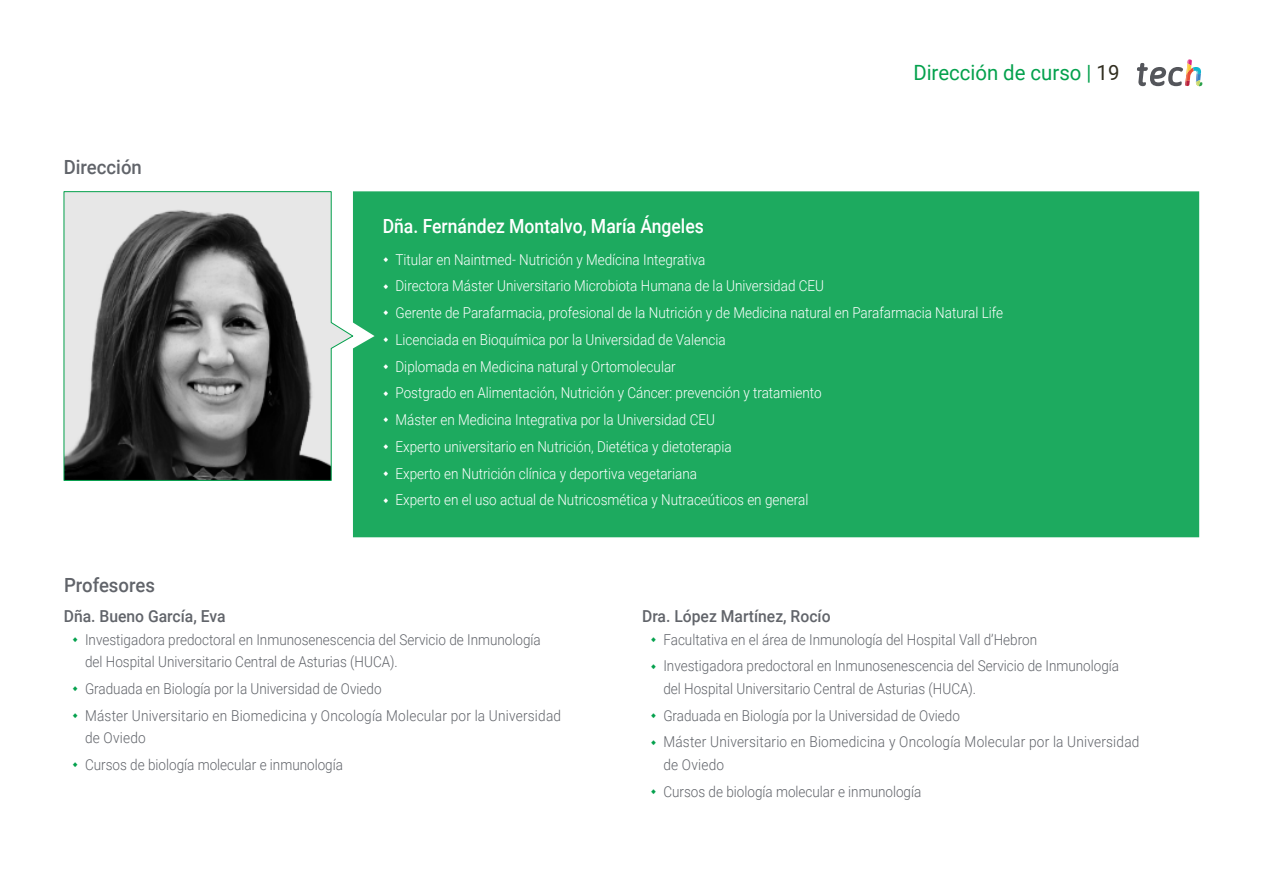
<style>
.page{position:relative;width:1263px;height:893px;background:#fff}
.page>*{position:absolute;margin:0;border:0;box-sizing:border-box;transform-origin:0 0}
.t1{font:21px "Roboto";color:#04a14d}
.t2{font:500 19.5px "Roboto";color:#fff;scale:.9 1}
.t3{font:500 19.5px "Roboto";color:#61646a;scale:.95 1}
.t4{font:500 16.5px "Roboto";color:#61646a;scale:.95 1}
.t5{font:300 15px/26.7px "Roboto";color:#fff;scale:.9 1}
.t6{font:300 15px/26.7px "Roboto";color:#61646a;scale:.9 1}
.t7{font:300 15px/26.7px "Roboto";color:#61646a;scale:.91 1}
.s1{color:#312e20}
</style>
<div class="page">
<div style="left:353px;top:191px;width:846px;height:346px;background:#1daa5f"></div>
<svg style="left:64px;top:191px;width:289px;height:290px;background:#848685"></svg>
<svg style="left:1137px;top:60px;width:65px;height:27px"></svg>
<svg style="left:384px;top:257px;width:4px;height:5px"></svg>
<svg style="left:384px;top:284px;width:4px;height:5px"></svg>
<svg style="left:384px;top:310px;width:4px;height:5px"></svg>
<svg style="left:384px;top:337px;width:4px;height:5px"></svg>
<svg style="left:384px;top:364px;width:4px;height:5px"></svg>
<svg style="left:384px;top:391px;width:4px;height:5px"></svg>
<svg style="left:384px;top:417px;width:4px;height:5px"></svg>
<svg style="left:384px;top:444px;width:4px;height:5px"></svg>
<svg style="left:384px;top:471px;width:4px;height:5px"></svg>
<svg style="left:384px;top:498px;width:4px;height:5px"></svg>
<h2 class="t3" style="left:64px;top:154px;width:84px">Dirección</h2>
<h1 class="t1" style="left:913px;top:57px;width:208px">Dirección de curso | <span class="s1">19</span></h1>
<h2 class="t2" style="left:383px;top:212px;width:358px">Dña. Fernández Montalvo, María Ángeles</h2>
<p class="t5" style="left:395px;top:245px;width:677px">Titular en Naintmed- Nutrición y Medícina Integrativa<br>Directora Máster Universitario Microbiota Humana de la Universidad CEU<br>Gerente de Parafarmacia, profesional de la Nutrición y de Medicina natural en Parafarmacia Natural Life Licenciada en Bioquímica por la Universidad de Valencia<br>Diplomada en Medicina natural y Ortomolecular<br>Postgrado en Alimentación, Nutrición y Cáncer: prevención y tratamiento<br>Máster en Medicina Integrativa por la Universidad CEU<br>Experto universitario en Nutrición, Dietética y dietoterapia<br>Experto en Nutrición clínica y deportiva vegetariana<br>Experto en el uso actual de Nutricosmética y Nutraceúticos en general</p>
<h2 class="t3" style="left:64px;top:572px;width:97px">Profesores</h2>
<p class="t4" style="left:64px;top:605px;width:172px">Dña. Bueno García, Eva</p>
<p class="t6" style="left:85px;top:627px;width:508px;line-height:22.5px">Investigadora predoctoral en Inmunosenescencia del Servicio de Inmunología del Hospital Universitario Central de Asturias (HUCA).</p>
<p class="t6" style="left:85px;top:675px;width:530px">Graduada en Biología por la Universidad de Oviedo<br>Máster Universitario en Biomedicina y Oncología Molecular por la Universidad</p>
<p class="t7" style="left:85px;top:724px;width:285px">de Oviedo<br>Cursos de biología molecular e inmunología</p>
<p class="t4" style="left:642px;top:605px;width:200px">Dra. López Martínez, Rocío</p>
<p class="t6" style="left:663px;top:625px;width:508px">Facultativa en el área de Inmunología del Hospital Vall d’Hebron<br>Investigadora predoctoral en Inmunosenescencia del Servicio de Inmunología</p>
<p class="t6" style="left:663px;top:675px;width:530px">del Hospital Universitario Central de Asturias (HUCA).<br>Graduada en Biología por la Universidad de Oviedo<br>Máster Universitario en Biomedicina y Oncología Molecular por la Universidad</p>
<p class="t7" style="left:663px;top:751px;width:285px">de Oviedo<br>Cursos de biología molecular e inmunología</p>
</div>
